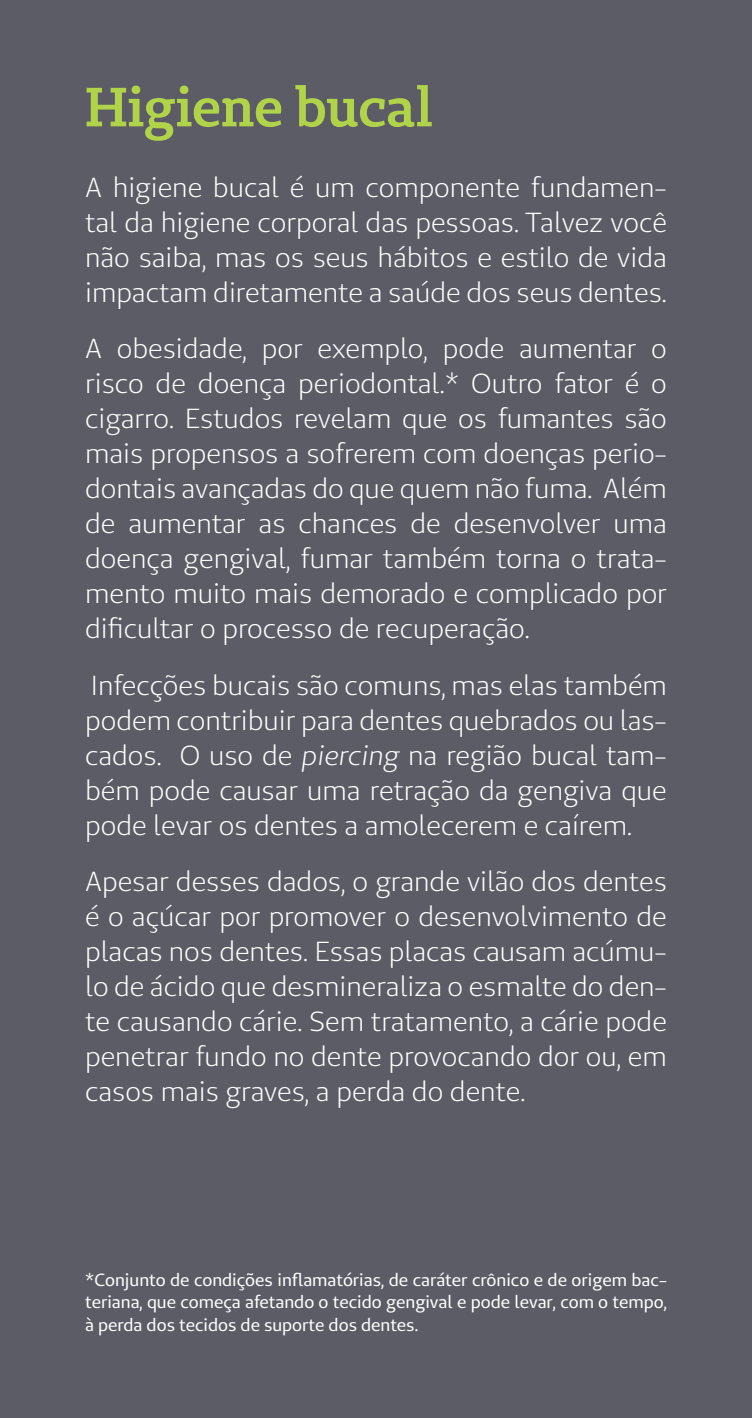
<style>
.page{position:relative;width:752px;height:1418px;background:#fff}
.page>*{position:absolute;margin:0;border:0;box-sizing:border-box;transform-origin:0 0}
.t1{font:600 55px "Unimed Slab";letter-spacing:-.005em;color:#b1d349}
.t2{font:27.5px/35px "Unimed Sans";color:#fff;text-align:justify}
.t3{font:17.5px/22.5px "Unimed Sans";color:#fff;text-align:justify}
.s1{font-style:italic}
</style>
<div class="page">
<div style="left:0;top:0;width:751px;height:1417px;background:#5b5c66"></div>
<p class="t1" style="left:85px;top:71px;width:349px">Higiene bucal</p>
<p class="t2" style="left:85px;top:169px;width:583px">A higiene bucal é um componente fundamen&shy;tal da higiene corporal das pessoas. Talvez você não saiba, mas os seus hábitos e estilo de vida impactam diretamente a saúde dos seus dentes.</p>
<p class="t2" style="left:85px;top:331px;width:583px">A obesidade, por exemplo, pode aumentar o risco de doença periodontal.* Outro fator é o cigarro. Estudos revelam que os fumantes são mais propensos a sofrerem com doenças perio&shy;dontais avançadas do que quem não fuma. Além de aumentar as chances de desenvolver uma doença gengival, fumar também torna o trata&shy;mento muito mais demorado e complicado por dificultar o processo de recuperação.</p>
<p class="t2" style="left:85px;top:667px;width:583px">Infecções bucais são comuns, mas elas também podem contribuir para dentes quebrados ou las&shy;cados. O uso de <span class="s1">piercing</span> na região bucal tam&shy;bém pode causar uma retração da gengiva que pode levar os dentes a amolecerem e caírem.</p>
<p class="t2" style="left:85px;top:863px;width:583px">Apesar desses dados, o grande vilão dos dentes é o açúcar por promover o desenvolvimento de placas nos dentes. Essas placas causam acúmu&shy;lo de ácido que desmineraliza o esmalte do den&shy;te causando cárie. Sem tratamento, a cárie pode penetrar fundo no dente provocando dor ou, em casos mais graves, a perda do dente.</p>
<p class="t3" style="left:85px;top:1268px;width:583px">*Conjunto de condições inflamatórias, de caráter crônico e de origem bac&shy;teriana, que começa afetando o tecido gengival e pode levar, com o tempo, à perda dos tecidos de suporte dos dentes.</p>
</div>
